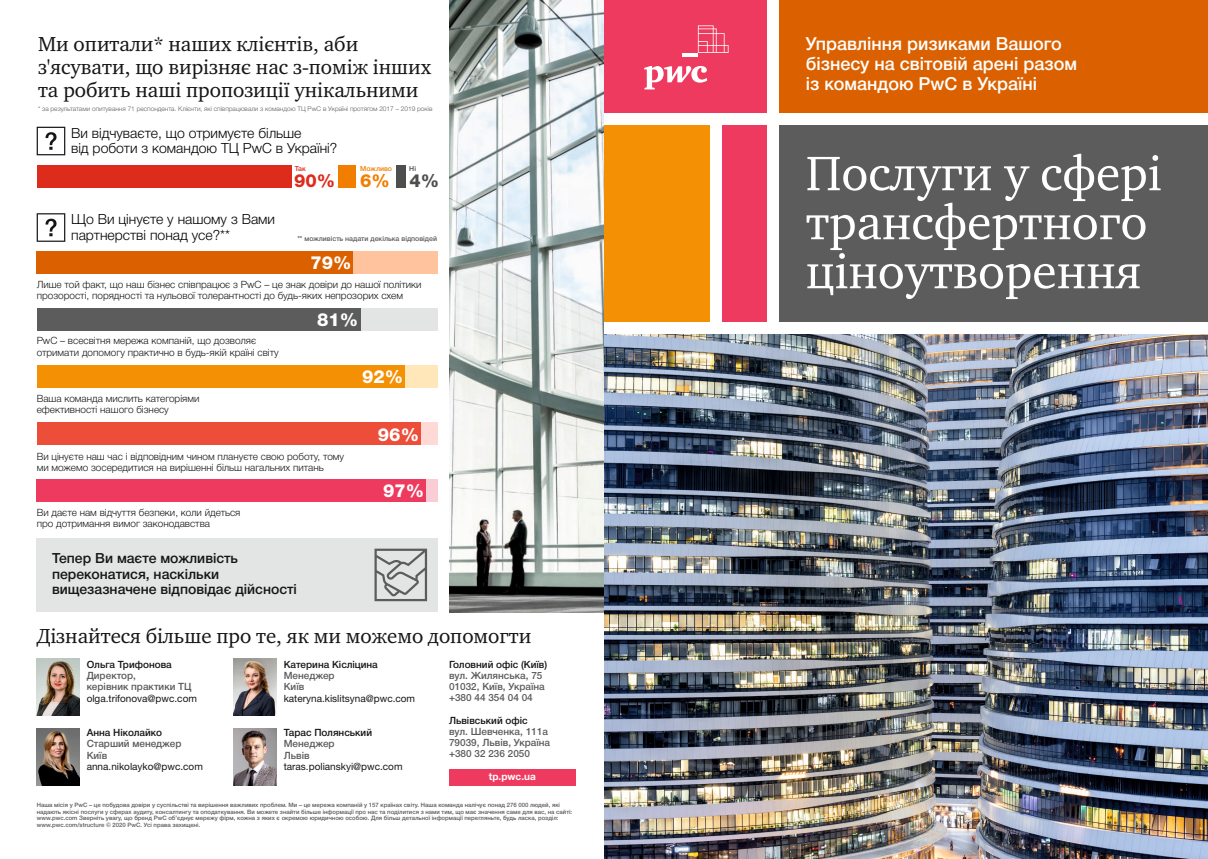
<style>
.page{position:relative;width:1208px;height:859px;background:#fff}
.page>*{position:absolute;margin:0;border:0;box-sizing:border-box;transform-origin:0 0}
.t1{font:52.2px/49px "ITC Charter Pro";color:#fff}
.t2{font:22px/22.9px "ITC Charter Pro";color:#151616}
.t3{font:500 18px/20.1px "Helvetica Neue Cyr";color:#fff}
.t4{font:800 18px "Helvetica Neue LT Pro";color:#fff}
.t5{font:800 18px "Helvetica Neue LT Pro";color:#f27e00}
.t6{font:800 18px "Helvetica Neue LT Pro";color:#dd2b1c}
.t7{font:300 14px/15.6px "Helvetica Neue Cyr";color:#000}
.t8{font:500 14px/15.6px "Helvetica Neue Cyr";color:#151616}
.t9{font:300 10px/11.2px "Helvetica Neue Cyr";color:#151616}
.t10{font:500 10px/11.1px "Helvetica Neue Cyr";color:#5c5c5c}
.t11{font:10px "Helvetica Neue LT Pro";color:#151616}
.t12{font:500 10px "Helvetica Neue Cyr";color:#151616}
.t13{font:700 10px "Helvetica Neue LT Pro";color:#fff}
.t14{font:500 7px "Helvetica Neue Cyr";color:#5c5c5c}
.t15{font:500 7px "Helvetica Neue Cyr";color:#f27e00}
.t16{font:500 7px "Helvetica Neue Cyr";color:#dd2b1c}
.t17{font:500 7px "Helvetica Neue Cyr";color:#4e4e4d}
.t18{font:300 6.5px "Helvetica Neue Cyr";color:#5c5c5c}
.t19{font:500 6px/6.7px "Helvetica Neue Cyr";color:#5c5c5c}
.s1{color:#4e4e4d}
</style>
<div class="page">
<img style="left:604px;top:334px;width:604px;height:525px">
<div style="left:774px;top:0;width:434px;height:121px;background:#db6100"></div>
<div style="left:604px;top:0;width:165px;height:115px;background:#ee3a5e"></div>
<div style="left:604px;top:121px;width:113px;height:208px;background:#f49004"></div>
<div style="left:717px;top:121px;width:57px;height:207px;background:#ee3a5e"></div>
<div style="left:777px;top:124px;width:431px;height:199px;background:#5c5c5c"></div>
<div style="left:709px;top:117px;width:12px;height:208px;background:#fff"></div>
<div style="left:604px;top:113px;width:604px;height:12px;background:#fff"></div>
<div style="left:604px;top:322px;width:604px;height:12px;background:#fff"></div>
<div style="left:767px;top:0;width:12px;height:329px;background:#fff"></div>
<svg style="left:644px;top:66px;width:63px;height:23px"></svg>
<hr style="left:682px;top:53px;width:16px;height:4px;background:#fff">
<svg style="left:698px;top:25px;width:30px;height:28px"></svg>
<div style="left:37px;top:538px;width:401px;height:74px;background:#e3e4e4"></div>
<div style="left:37px;top:165px;width:254px;height:23px;background:#dd2b1c"></div>
<div style="left:338px;top:165px;width:18px;height:23px;background:#f27e00"></div>
<div style="left:395px;top:165px;width:10px;height:23px;background:#4e4e4d"></div>
<div style="left:37px;top:251px;width:317px;height:23px;background:#db6100"></div>
<div style="left:37px;top:308px;width:324px;height:23px;background:#5c5c5c"></div>
<div style="left:37px;top:365px;width:368px;height:23px;background:#f49004"></div>
<div style="left:37px;top:422px;width:384px;height:23px;background:#ec4e3a"></div>
<div style="left:37px;top:480px;width:389px;height:22px;background:#ee3a5e"></div>
<div style="left:426px;top:480px;width:12px;height:22px;background:#faccd6"></div>
<div style="left:421px;top:422px;width:17px;height:23px;background:#ffd9d6"></div>
<div style="left:405px;top:365px;width:33px;height:23px;background:#ffe7ba"></div>
<div style="left:361px;top:308px;width:77px;height:23px;background:#e3e4e4"></div>
<div style="left:354px;top:251px;width:84px;height:23px;background:#ffc49e"></div>
<img style="left:234px;top:729px;width:42px;height:56px">
<img style="left:234px;top:659px;width:42px;height:57px">
<img style="left:37px;top:659px;width:42px;height:57px">
<div style="left:449px;top:769px;width:126px;height:16px;background:#ee3a5e"></div>
<svg style="left:37px;top:213px;width:28px;height:29px"></svg>
<svg style="left:37px;top:127px;width:28px;height:28px"></svg>
<img style="left:449px;top:0;width:155px;height:612px">
<svg style="left:374px;top:549px;width:53px;height:52px"></svg>
<img style="left:37px;top:729px;width:42px;height:56px">
<h2 class="t2" style="left:38px;top:34px;width:395px">Ми опитали* наших клієнтів, аби з'ясувати, що вирізняє нас з-поміж інших та робить наші пропозиції унікальними</h2>
<h3 class="t7" style="left:71px;top:126px;width:268px">Ви відчуваєте, що отримуєте більше<br>від роботи з командою ТЦ PwC в Україні?</h3>
<h3 class="t6" style="left:294px;top:175px;width:43px">90%</h3>
<h3 class="t5" style="left:360px;top:175px;width:81px">6% <span class="s1">4%</span></h3>
<p class="t18" style="left:38px;top:106px;width:396px">* за результатами опитування 71 респондента. Клієнти, які співпрацювали з командою ТЦ PwC в Україні протягом 2017 – 2019 років</p>
<p class="t16" style="left:295px;top:166px;width:13px">Так</p>
<p class="t15" style="left:360px;top:166px;width:33px">Можливо</p>
<p class="t17" style="left:409px;top:166px;width:8px">Ні</p>
<h3 class="t7" style="left:71px;top:213px;width:205px">Що Ви цінуєте у нашому з Вами партнерстві понад усе?**</h3>
<p class="t14" style="left:297px;top:236px;width:141px">** можливість надати декілька відповідей</p>
<h3 class="t4" style="left:310px;top:257px;width:43px">79%</h3>
<h3 class="t9" style="left:37px;top:280px;width:386px">Лише той факт, що наш бізнес співпрацює з PwC – це знак довіри до нашої політики прозорості, порядності та нульової толерантності до будь-яких непрозорих схем</h3>
<h3 class="t9" style="left:37px;top:336px;width:244px">PwC – всесвітня мережа компаній, що дозволяє отримати допомогу практично в будь-якій країні світу</h3>
<h3 class="t9" style="left:37px;top:393px;width:164px">Ваша команда мислить категоріями ефективності нашого бізнесу</h3>
<h3 class="t4" style="left:317px;top:313px;width:43px">81%</h3>
<h3 class="t4" style="left:362px;top:370px;width:43px">92%</h3>
<h3 class="t4" style="left:378px;top:428px;width:43px">96%</h3>
<h3 class="t9" style="left:37px;top:452px;width:309px">Ви цінуєте наш час і відповідним чином плануєте свою роботу, тому ми можемо зосередитися на вирішенні більш нагальних питань</h3>
<h3 class="t9" style="left:37px;top:508px;width:205px">Ви даєте нам відчуття безпеки, коли йдеться про дотримання вимог законодавства</h3>
<h3 class="t8" style="left:52px;top:552px;width:246px">Тепер Ви маєте можливість переконатися, наскільки вищезазначене відповідає дійсності</h3>
<h3 class="t4" style="left:383px;top:484px;width:43px">97%</h3>
<h2 class="t2" style="left:37px;top:626px;width:496px">Дізнайтеся більше про те, як ми можемо допомогти</h2>
<h3 class="t12" style="left:87px;top:661px;width:87px">Ольга Трифонова</h3>
<h3 class="t10" style="left:87px;top:671px;width:106px">Директор,<br>керівник практики ТЦ</h3>
<h3 class="t11" style="left:87px;top:695px;width:112px">olga.trifonova@pwc.com</h3>
<h3 class="t12" style="left:87px;top:729px;width:77px">Анна Ніколайко</h3>
<h3 class="t10" style="left:87px;top:739px;width:96px">Старший менеджер<br>Київ</h3>
<h3 class="t11" style="left:87px;top:763px;width:118px">anna.nikolayko@pwc.com</h3>
<p class="t19" style="left:37px;top:802px;width:537px">Наша місія у PwC – це побудова довіри у суспільстві та вирішення важливих проблем. Ми – це мережа компаній у 157 країнах світу. Наша команда налічує понад 276 000 людей, які надають якісні послуги у сферах аудиту, консалтингу та оподаткування. Ви можете знайти більше інформації про нас та поділитися з нами тим, що має значення саме для вас, на сайті: www.pwc.com Зверніть увагу, що бренд PwC об’єднує мережу фірм, кожна з яких є окремою юридичною особою. Для більш детальної інформації перегляньте, будь ласка, розділ: www.pwc.com/structure © 2020 PwC. Усі права захищені.</p>
<h3 class="t12" style="left:449px;top:661px;width:100px">Головний офіс (Київ)</h3>
<h3 class="t10" style="left:449px;top:671px;width:97px">вул. Жилянська, 75<br>01032, Київ, Україна +380 44 354 04 04</h3>
<h3 class="t12" style="left:449px;top:716px;width:80px">Львівський офіс</h3>
<h3 class="t10" style="left:449px;top:727px;width:103px">вул. Шевченка, 111a<br>79039, Львів, Україна +380 32 236 2050</h3>
<h3 class="t13" style="left:489px;top:773px;width:48px">tp.pwc.ua</h3>
<h3 class="t12" style="left:284px;top:661px;width:96px">Катерина Кісліцина</h3>
<h3 class="t10" style="left:284px;top:671px;width:52px">Менеджер<br>Київ</h3>
<h3 class="t11" style="left:284px;top:695px;width:133px">kateryna.kislitsyna@pwc.com</h3>
<h3 class="t12" style="left:284px;top:729px;width:90px">Тарас Полянський</h3>
<h3 class="t10" style="left:284px;top:739px;width:52px">Менеджер<br>Львів</h3>
<h3 class="t11" style="left:284px;top:763px;width:120px">taras.polianskyi@pwc.com</h3>
<h3 class="t3" style="left:805px;top:35px;width:273px">Управління ризиками Вашого бізнесу на світовій арені разом із командою PwC в Україні</h3>
<h1 class="t1" style="left:806px;top:153px;width:357px">Послуги у сфері трансфертного ціноутворення</h1>
</div>
